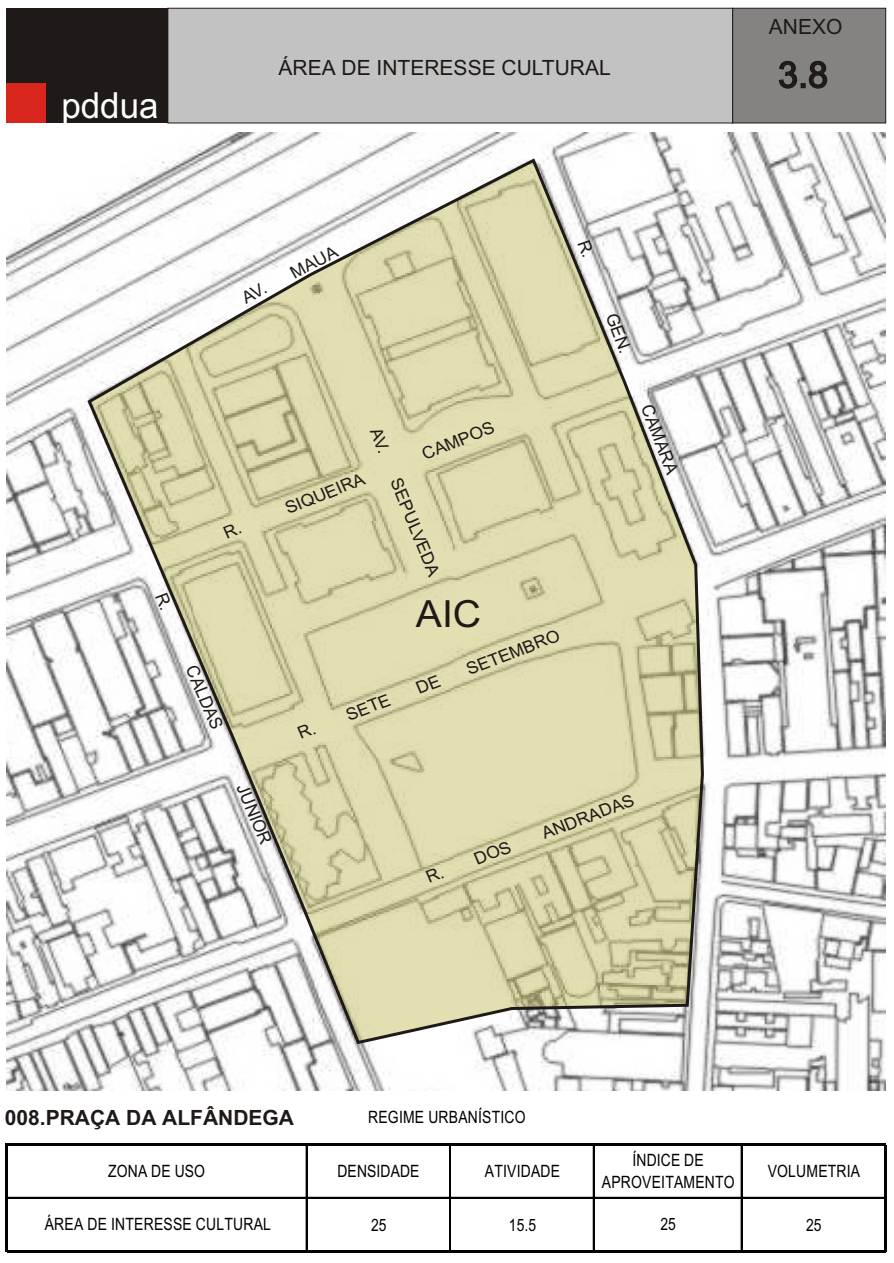
<style>
.page{position:relative;width:894px;height:1263px;background:#fff}
.page>*{position:absolute;margin:0;border:0;box-sizing:border-box;transform-origin:0 0}
.t1{font:37.35px "Arial";color:#1f1a17;scale:1.05 1}
.t2{font:36px "Arial";color:#fff}
.t3{font:36px "Arial";color:#1f1a17}
.t4{font:21px "Arial";color:#1f1a17}
.t5{font:700 21px "Arial";color:#1f1a17}
.t6{font:17.7px "Arial";color:#1f1a17;scale:.96 1}
.t7{font:17.55px "Arial";color:#1f1a17}
.t8{font:17.1px "Arial";color:#1f1a17}
.t9{font:16.95px/21.3px "Arial Narrow";letter-spacing:.015em;color:#000;text-align:center}
</style>
<div class="page">
<div style="left:732px;top:8px;width:154px;height:115px;background:#858282;border:1px solid #1f1a17"></div>
<div style="left:168px;top:8px;width:565px;height:115px;background:#c2c2c2;border:1px solid #1f1a17"></div>
<div style="left:6px;top:8px;width:162px;height:115px;background:#1f1a17"></div>
<div style="left:6px;top:84px;width:39px;height:39px;background:#d9261c"></div>
<hr style="left:5px;top:1143px;width:3px;height:109px;background:#000">
<hr style="left:306px;top:1145px;width:1px;height:105px;background:#000">
<hr style="left:449px;top:1145px;width:1px;height:105px;background:#000">
<hr style="left:450px;top:1145px;width:1px;height:105px;background:#000">
<hr style="left:593px;top:1145px;width:1px;height:105px;background:#000">
<hr style="left:741px;top:1145px;width:1px;height:105px;background:#000">
<hr style="left:884px;top:1145px;width:2px;height:107px;background:#000">
<hr style="left:8px;top:1143px;width:878px;height:2px;background:#000">
<hr style="left:8px;top:1197px;width:876px;height:1px;background:#000">
<hr style="left:8px;top:1250px;width:878px;height:2px;background:#000">
<img style="left:6px;top:133px;width:880px;height:958px">
<svg style="left:86px;top:156px;width:619px;height:890px"></svg>
<svg style="left:240px;top:283px;width:27px;height:21px"></svg>
<svg style="left:578px;top:240px;width:16px;height:17px"></svg>
<svg style="left:155px;top:593px;width:16px;height:17px"></svg>
<svg style="left:223px;top:523px;width:19px;height:15px"></svg>
<svg style="left:416px;top:675px;width:25px;height:19px"></svg>
<h2 class="t2" style="left:61px;top:91px;width:99px">pddua</h2>
<p class="t4" style="left:279px;top:60px;width:334px">ÁREA DE INTERESSE CULTURAL</p>
<p class="t8" style="left:289px;top:268px;width:52px;rotate:-27deg">MAUA</p>
<p class="t6" style="left:618px;top:311px;width:45px;rotate:69deg">GEN.</p>
<p class="t7" style="left:197px;top:663px;width:70px;rotate:67deg">CALDAS</p>
<p class="t8" style="left:421px;top:449px;width:78px;rotate:-22deg">CAMPOS</p>
<p class="t8" style="left:381px;top:426px;width:160px;rotate:68deg">AV. SEPULVEDA</p>
<p class="t8" style="left:284px;top:503px;width:85px;rotate:-22deg">SIQUEIRA</p>
<p class="t8" style="left:296px;top:728px;width:99px;rotate:-21deg">R. SETE</p>
<h1 class="t1" style="left:416px;top:600px;width:64px">AIC</h1>
<p class="t8" style="left:465px;top:664px;width:100px;rotate:-21deg">SETEMBRO</p>
<p class="t6" style="left:653px;top:403px;width:77px;rotate:69deg">CAMARA</p>
<p class="t7" style="left:248px;top:782px;width:65px;rotate:67deg">JUNIOR</p>
<p class="t8" style="left:425px;top:872px;width:91px;rotate:-21deg">R. DOS</p>
<p class="t8" style="left:540px;top:828px;width:99px;rotate:-21deg">ANDRADAS</p>
<p class="t5" style="left:5px;top:1109px;width:291px">008.PRAÇA DA ALFÂNDEGA</p>
<p class="t9" style="left:368px;top:1108px;width:159px">REGIME URBANÍSTICO</p>
<p class="t4" style="left:769px;top:19px;width:75px">ANEXO</p>
<h2 class="t3" style="left:778px;top:61px;width:52px">3.8</h2>
<p class="t9" style="left:108px;top:1162px;width:98px">ZONA DE USO</p>
<p class="t9" style="left:602px;top:1151px;width:134px">ÍNDICE DE<br>APROVEITAMENTO</p>
<p class="t9" style="left:337px;top:1162px;width:84px">DENSIDADE</p>
<p class="t9" style="left:485px;top:1162px;width:77px">ATIVIDADE</p>
<p class="t9" style="left:768px;top:1162px;width:94px">VOLUMETRIA</p>
<p class="t9" style="left:45px;top:1215px;width:228px">ÁREA DE INTERESSE CULTURAL</p>
<p class="t9" style="left:371px;top:1216px;width:17px">25</p>
<p class="t9" style="left:509px;top:1216px;width:29px">15.5</p>
<p class="t9" style="left:806px;top:1216px;width:17px">25</p>
<p class="t9" style="left:660px;top:1215px;width:17px">25</p>
</div>
